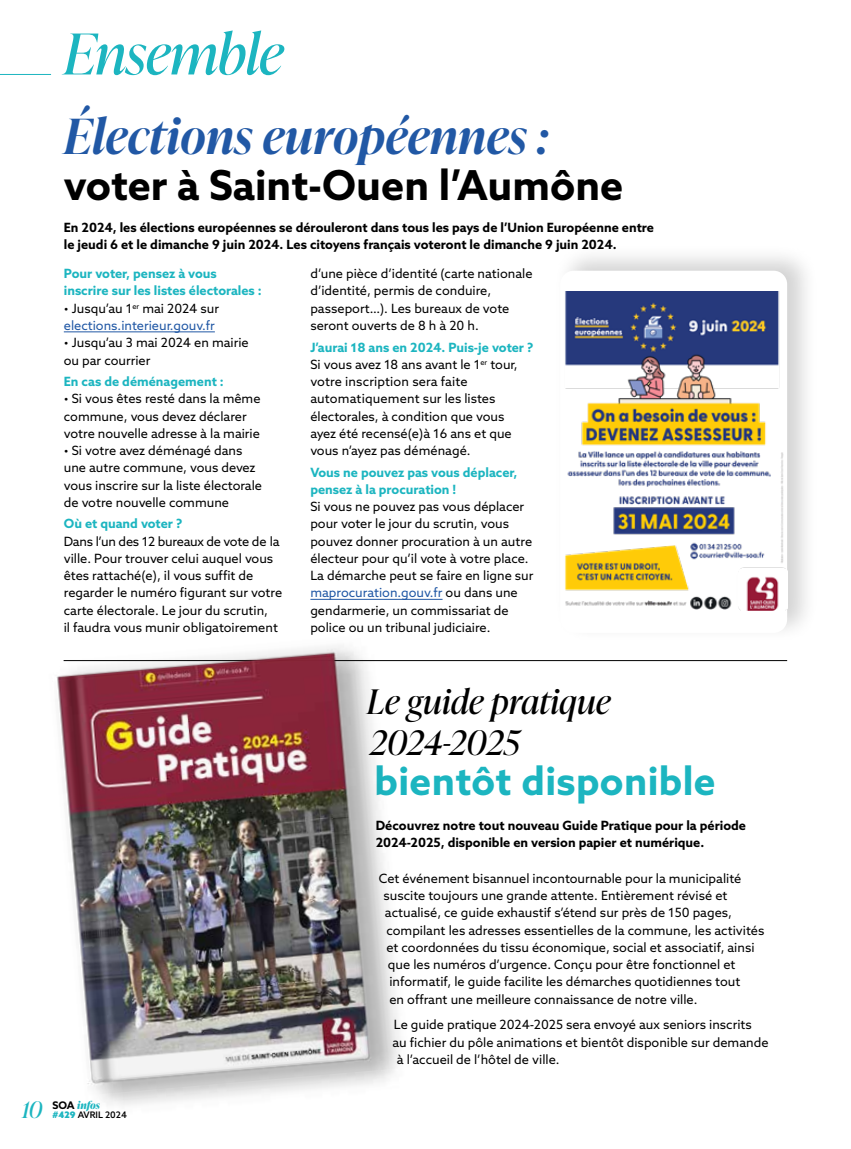
<style>
.page{position:relative;width:851px;height:1149px;background:#fff}
.page>*{position:absolute;margin:0;border:0;box-sizing:border-box;transform-origin:0 0}
.t1{font:italic 56.1px "Ivy Presto Display";color:#1cb5c0}
.t2{font:italic 600 48.45px "Ivy Presto Display";letter-spacing:.01em;color:#2158a5}
.t3{font:700 41.25px "Azo Sans";color:#000}
.t4{font:700 38.85px "Azo Sans";letter-spacing:.01em;color:#1cb5c0}
.t5{font:italic 33.75px/40.5px "Ivy Presto Display";letter-spacing:.01em;color:#000}
.t6{font:12.75px/17.2px "Azo Sans";color:#000}
.t7{font:700 12.75px/17.2px "Azo Sans";color:#000}
.t8{font:700 12.75px/17.2px "Azo Sans";color:#1cb5c0}
.t9{font:12.75px/17.2px "Azo Sans";color:#2158a5}
.t10{font:italic 700 10.5px "Ivy Presto Display";color:#1cb5c0}
.t11{font:500 9px "Azo Sans";color:#000}
.s1{color:#000}
.s2{font-weight:400;font-size:22.8px}
.s3{font-family:"Azo Sans";font-style:normal;color:#000}
.s4{font-weight:900;color:#1cb5c0}
.s5{font-weight:700;color:#1cb5c0}
.s6{color:#2158a5}
</style>
<div class="page">
<hr style="left:850px;top:587px;width:1px;height:561px;background:#282827">
<hr style="left:0;top:74px;width:51px;height:1px;background:#1cb5c0">
<hr style="left:64px;top:331px;width:151px;height:1px;background:#2158a5">
<hr style="left:310px;top:599px;width:132px;height:1px;background:#2158a5">
<div style="left:554px;top:243px;width:264px;height:399px;background:#000;opacity:.18"></div>
<div style="left:560px;top:270px;width:227px;height:362px;background:#fff;border-radius:14px"></div>
<img style="left:565px;top:291px;width:221px;height:319px">
<hr style="left:64px;top:660px;width:723px;height:1px;background:#000">
<img style="left:56px;top:646px;width:419px;height:459px">
<h1 class="t1" style="left:64px;top:14px;width:221px">Ensemble</h1>
<h2 class="t2" style="left:64px;top:101px;width:486px">Élections européennes :</h2>
<h3 class="t3" style="left:64px;top:158px;width:561px">voter à Saint-Ouen l’Aumône</h3>
<p class="t7" style="left:64px;top:218px;width:591px">En 2024, les élections européennes se dérouleront dans tous les pays de l’Union Européenne entre le jeudi 6 et le dimanche 9 juin 2024. Les citoyens français voteront le dimanche 9 juin 2024.</p>
<p class="t8" style="left:64px;top:265px;width:199px">Pour voter, pensez à vous inscrire sur les listes électorales :</p>
<p class="t9" style="left:64px;top:299px;width:157px"><span class="s1">• Jusqu’au 1</span><sup>er</sup> <span class="s1">mai 2024 sur </span>elections.interieur.gouv.fr</p>
<p class="t6" style="left:64px;top:334px;width:186px">• Jusqu’au 3 mai 2024 en mairie ou par courrier</p>
<p class="t8" style="left:64px;top:372px;width:161px">En cas de déménagement :</p>
<p class="t6" style="left:64px;top:390px;width:198px">• Si vous êtes resté dans la même commune, vous devez déclarer votre nouvelle adresse à la mairie</p>
<p class="t6" style="left:64px;top:441px;width:200px">• Si votre avez déménagé dans une autre commune, vous devez vous inscrire sur la liste électorale de votre nouvelle commune</p>
<p class="t8" style="left:64px;top:515px;width:120px">Où et quand voter ?</p>
<p class="t6" style="left:64px;top:532px;width:220px">Dans l’un des 12 bureaux de vote de la ville. Pour trouver celui auquel vous êtes rattaché(e), il vous suffit de regarder le numéro figurant sur votre carte électorale. Le jour du scrutin,<br>il faudra vous munir obligatoirement</p>
<p class="t10" style="left:22px;top:1097px;width:80px"><span class="s2">10</span> <span class="s3">SOA</span> infos</p>
<p class="t11" style="left:52px;top:1108px;width:76px"><span class="s4">#429</span> AVRIL 2024</p>
<p class="t6" style="left:310px;top:265px;width:224px">d’une pièce d’identité (carte nationale d’identité, permis de conduire, passeport…). Les bureaux de vote seront ouverts de 8 h à 20 h.</p>
<p class="t6" style="left:310px;top:338px;width:225px"><span class="s5">J’aurai 18 ans en 2024. Puis-je voter ?<br></span>Si vous avez 18 ans avant le 1<sup>er</sup> tour, votre inscription sera faite automatiquement sur les listes électorales, à condition que vous<br>ayez été recensé(e)à 16 ans et que vous n’ayez pas déménagé.</p>
<p class="t8" style="left:310px;top:463px;width:208px">Vous ne pouvez pas vous déplacer, pensez à la procuration !</p>
<p class="t6" style="left:310px;top:497px;width:224px">Si vous ne pouvez pas vous déplacer pour voter le jour du scrutin, vous pouvez donner procuration à un autre électeur pour qu’il vote à votre place.<br>La démarche peut se faire en ligne sur <span class="s6">maprocuration.gouv.fr</span> ou dans une gendarmerie, un commissariat de police ou un tribunal judiciaire.</p>
<h3 class="t5" style="left:367px;top:680px;width:245px">Le guide pratique<br>2024-2025</h3>
<h3 class="t4" style="left:374px;top:755px;width:342px">bientôt disponible</h3>
<p class="t7" style="left:376px;top:815px;width:371px">Découvrez notre tout nouveau Guide Pratique pour la période<br>2024-2025, disponible en version papier et numérique.</p>
<p class="t6" style="left:379px;top:869px;width:364px">Cet événement bisannuel incontournable pour la municipalité</p>
<p class="t6" style="left:383px;top:886px;width:345px">suscite toujours une grande attente. Entièrement révisé et</p>
<p class="t6" style="left:385px;top:903px;width:348px">actualisé, ce guide exhaustif s’étend sur près de 150 pages,</p>
<p class="t6" style="left:386px;top:920px;width:379px">compilant les adresses essentielles de la commune, les activités</p>
<p class="t6" style="left:386px;top:938px;width:369px">et coordonnées du tissu économique, social et associatif, ainsi</p>
<p class="t6" style="left:388px;top:955px;width:349px">que les numéros d’urgence. Conçu pour être fonctionnel et</p>
<p class="t6" style="left:389px;top:972px;width:352px">informatif, le guide facilite les démarches quotidiennes tout</p>
<p class="t6" style="left:389px;top:989px;width:309px">en offrant une meilleure connaissance de notre ville.</p>
<p class="t6" style="left:394px;top:1015px;width:359px">Le guide pratique 2024-2025 sera envoyé aux seniors inscrits</p>
<p class="t6" style="left:392px;top:1032px;width:377px">au fichier du pôle animations et bientôt disponible sur demande</p>
<p class="t6" style="left:397px;top:1050px;width:164px">à l’accueil de l’hôtel de ville.</p>
</div>
